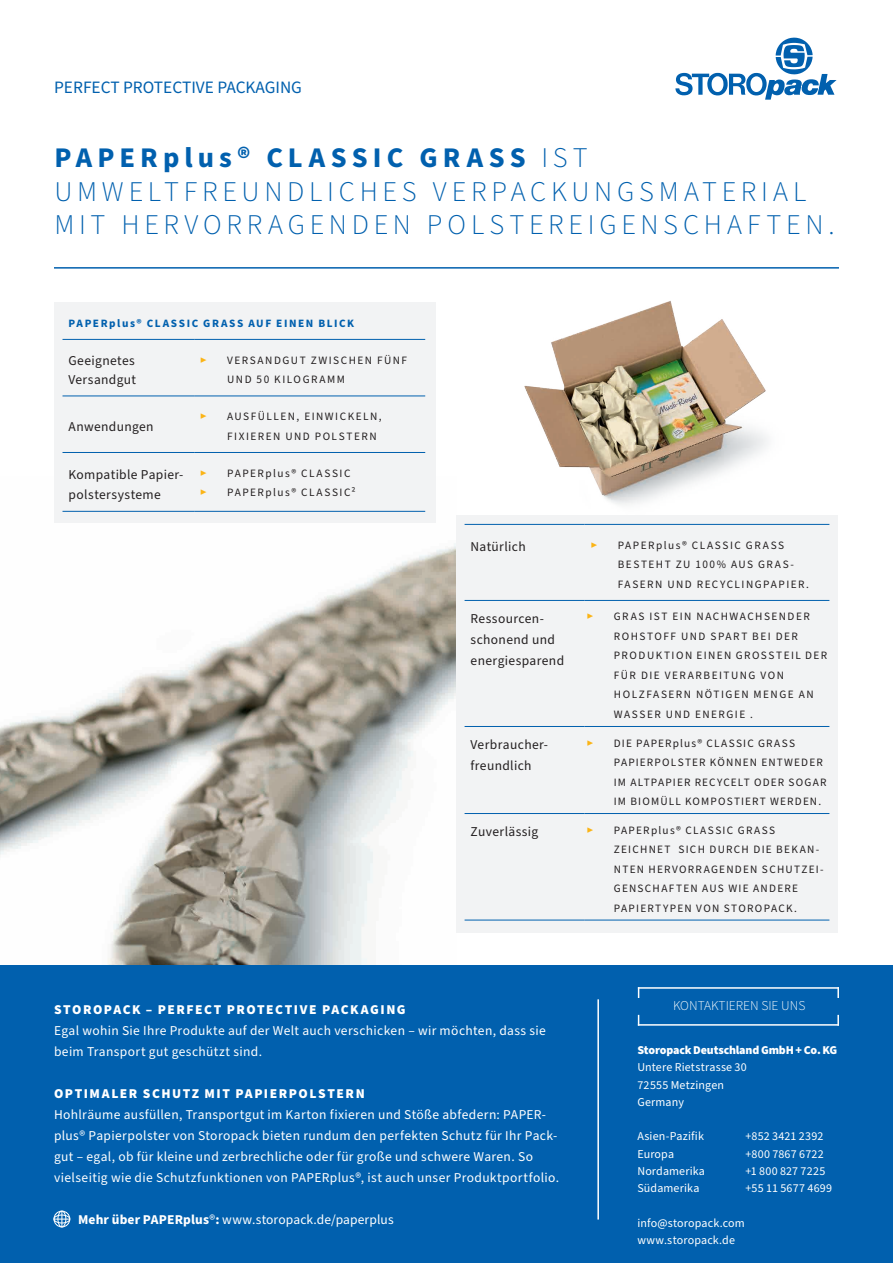
<style>
.page{position:relative;width:893px;height:1263px;background:#fff}
.page>*{position:absolute;margin:0;border:0;box-sizing:border-box;transform-origin:0 0}
.t1{font:300 28.5px/33.8px "Source Sans Pro";letter-spacing:.165em;color:#0160ae}
.t2{font:700 28.5px "Source Sans Pro";letter-spacing:.18em;color:#0160ae}
.t3{font:17.4px "Source Sans Pro";color:#0160ae}
.t4{font:13.5px/21px "Source Sans Pro";letter-spacing:.025em;color:#fff}
.t5{font:13.5px/21px "Source Sans Pro";letter-spacing:.03em;color:#231f20}
.t6{font:900 13.5px "Source Sans Pro";letter-spacing:.115em;color:#fff}
.t7{font:13.5px "Source Sans Pro";letter-spacing:.005em;color:#fff}
.t8{font:300 13.5px "Source Sans Pro";color:#fff}
.t9{font:12px "Source Sans Pro";letter-spacing:.015em;color:#fff}
.t10{font:900 12px "Source Sans Pro";letter-spacing:-.015em;color:#fff}
.t11{font:11.25px/19.5px "Source Sans Pro";letter-spacing:.125em;color:#231f20}
.t12{font:11.25px/19.5px "Source Sans Pro";letter-spacing:.105em;color:#231f20}
.t13{font:700 11.25px "Source Sans Pro";letter-spacing:.14em;color:#0160ae}
.t14{font:11.25px "Source Sans Pro";color:#fbb416}
.s1{font-weight:300}
.s2{font-weight:700}
</style>
<div class="page">
<img style="left:0;top:543px;width:456px;height:423px">
<div style="left:0;top:966px;width:893px;height:297px;background:#0160ae"></div>
<hr style="left:597px;top:999px;width:2px;height:220px;background:#fff">
<svg style="left:675px;top:38px;width:161px;height:62px"></svg>
<hr style="left:54px;top:267px;width:785px;height:2px;background:#0160ae">
<hr style="left:638px;top:987px;width:201px;height:2px;background:#fff">
<svg style="left:837px;top:987px;width:2px;height:11px"></svg>
<hr style="left:638px;top:1024px;width:201px;height:2px;background:#fff">
<svg style="left:837px;top:1015px;width:2px;height:11px"></svg>
<svg style="left:54px;top:1211px;width:16px;height:16px"></svg>
<div style="left:54px;top:302px;width:382px;height:221px;background:#f2f3f4"></div>
<hr style="left:63px;top:339px;width:131px;height:1px;background:#0160ae">
<hr style="left:63px;top:396px;width:131px;height:1px;background:#0160ae">
<hr style="left:63px;top:452px;width:131px;height:1px;background:#0160ae">
<hr style="left:63px;top:511px;width:131px;height:1px;background:#0160ae">
<hr style="left:194px;top:511px;width:231px;height:1px;background:#0160ae">
<hr style="left:194px;top:339px;width:231px;height:1px;background:#0160ae">
<hr style="left:194px;top:396px;width:231px;height:1px;background:#0160ae">
<hr style="left:194px;top:452px;width:231px;height:1px;background:#0160ae">
<div style="left:456px;top:516px;width:382px;height:417px;background:#f2f3f4"></div>
<hr style="left:465px;top:600px;width:120px;height:1px;background:#0160ae">
<hr style="left:585px;top:600px;width:244px;height:1px;background:#0160ae">
<hr style="left:465px;top:726px;width:120px;height:1px;background:#0160ae">
<hr style="left:585px;top:726px;width:244px;height:1px;background:#0160ae">
<hr style="left:465px;top:813px;width:120px;height:1px;background:#0160ae">
<hr style="left:585px;top:813px;width:244px;height:1px;background:#0160ae">
<hr style="left:465px;top:920px;width:120px;height:1px;background:#0160ae">
<hr style="left:585px;top:920px;width:244px;height:1px;background:#0160ae">
<hr style="left:465px;top:524px;width:120px;height:1px;background:#0160ae">
<hr style="left:585px;top:524px;width:244px;height:1px;background:#0160ae">
<img style="left:502px;top:301px;width:294px;height:224px">
<p class="t3" style="left:54px;top:75px;width:249px">PERFECT PROTECTIVE PACKAGING</p>
<p class="t2" style="left:54px;top:138px;width:535px">PAPERplus® CLASSIC GRASS <span class="s1">IST</span></p>
<p class="t1" style="left:54px;top:175px;width:782px">UMWELTFREUNDLICHES VERPACKUNGSMATERIAL<br>MIT HERVORRAGENDEN POLSTEREIGENSCHAFTEN.</p>
<p class="t13" style="left:69px;top:315px;width:287px">PAPERplus® CLASSIC GRASS AUF EINEN BLICK</p>
<p class="t5" style="left:69px;top:350px;width:68px">Geeignetes</p>
<p class="t5" style="left:69px;top:370px;width:69px">Versandgut</p>
<p class="t14" style="left:200px;top:352px;width:8px">▶</p>
<p class="t11" style="left:227px;top:351px;width:182px">VERSANDGUT ZWISCHEN FÜNF<br>UND 50 KILOGRAMM</p>
<p class="t5" style="left:69px;top:417px;width:87px">Anwendungen</p>
<p class="t14" style="left:200px;top:409px;width:8px">▶</p>
<p class="t11" style="left:227px;top:407px;width:156px">AUSFÜLLEN, EINWICKELN,<br>FIXIEREN UND POLSTERN</p>
<p class="t5" style="left:69px;top:465px;width:116px;line-height:19.5px">Kompatible Papier&shy;polstersysteme</p>
<p class="t14" style="left:200px;top:465px;width:8px">▶</p>
<p class="t11" style="left:227px;top:464px;width:125px">PAPERplus® CLASSIC</p>
<p class="t14" style="left:200px;top:485px;width:8px">▶</p>
<p class="t11" style="left:227px;top:483px;width:130px">PAPERplus® CLASSIC²</p>
<p class="t5" style="left:471px;top:536px;width:57px">Natürlich</p>
<p class="t14" style="left:591px;top:537px;width:8px">▶</p>
<p class="t11" style="left:618px;top:535px;width:193px">PAPERplus® CLASSIC GRASS<br>BESTEHT ZU 100% AUS GRAS-<br>FASERN UND RECYCLINGPAPIER.</p>
<p class="t5" style="left:471px;top:608px;width:95px">Ressourcen&shy;schonend und energiesparend</p>
<p class="t14" style="left:587px;top:609px;width:8px">▶</p>
<p class="t11" style="left:614px;top:607px;width:215px">GRAS IST EIN NACHWACHSENDER<br>ROHSTOFF UND SPART BEI DER<br>PRODUKTION EINEN GROSSTEIL DER<br>FÜR DIE VERARBEITUNG VON<br>HOLZFASERN NÖTIGEN MENGE AN<br>WASSER UND ENERGIE .</p>
<p class="t5" style="left:471px;top:734px;width:79px">Verbraucher-</p>
<p class="t5" style="left:471px;top:755px;width:62px">freundlich</p>
<p class="t14" style="left:587px;top:735px;width:8px">▶</p>
<p class="t12" style="left:614px;top:733px;width:214px">DIE PAPERplus® CLASSIC GRASS<br>PAPIERPOLSTER KÖNNEN ENTWEDER<br>IM ALTPAPIER RECYCELT ODER SOGAR<br>IM BIOMÜLL KOMPOSTIERT WERDEN.</p>
<p class="t5" style="left:471px;top:821px;width:69px">Zuverlässig</p>
<p class="t14" style="left:587px;top:822px;width:8px">▶</p>
<p class="t11" style="left:614px;top:820px;width:211px">PAPERplus® CLASSIC GRASS<br>ZEICHNET SICH DURCH DIE BEKAN-<br>NTEN HERVORRAGENDEN SCHUTZEI-<br>GENSCHAFTEN AUS WIE ANDERE<br>PAPIERTYPEN VON STOROPACK.</p>
<p class="t6" style="left:54px;top:1000px;width:353px">STOROPACK – PERFECT PROTECTIVE PACKAGING</p>
<p class="t4" style="left:54px;top:1021px;width:493px">Egal wohin Sie Ihre Produkte auf der Welt auch verschicken – wir möchten, dass sie beim Transport gut geschützt sind.</p>
<p class="t6" style="left:54px;top:1084px;width:312px">OPTIMALER SCHUTZ MIT PAPIERPOLSTERN</p>
<p class="t4" style="left:54px;top:1105px;width:506px">Hohlräume ausfüllen, Transportgut im Karton fixieren und Stöße abfedern: PAPER&shy;plus® Papierpolster von Storopack bieten rundum den perfekten Schutz für Ihr Pack&shy;gut – egal, ob für kleine und zerbrechliche oder für große und schwere Waren. So vielseitig wie die Schutzfunktionen von PAPERplus®, ist auch unser Produktportfolio.</p>
<p class="t7" style="left:78px;top:1211px;width:317px"><span class="s2">Mehr über PAPERplus</span>®<span class="s2">:</span> www.storopack.de/paperplus</p>
<p class="t8" style="left:673px;top:997px;width:134px">KONTAKTIEREN SIE UNS</p>
<p class="t10" style="left:637px;top:1042px;width:201px">Storopack Deutschland GmbH + Co. KG</p>
<p class="t9" style="left:637px;top:1059px;width:111px">Untere Rietstrasse 30</p>
<p class="t9" style="left:637px;top:1076px;width:88px">72555 Metzingen</p>
<p class="t9" style="left:637px;top:1094px;width:48px">Germany</p>
<p class="t9" style="left:637px;top:1128px;width:68px">Asien-Pazifik</p>
<p class="t9" style="left:745px;top:1128px;width:79px">+852 3421 2392</p>
<p class="t9" style="left:637px;top:1145px;width:38px">Europa</p>
<p class="t9" style="left:745px;top:1145px;width:80px">+800 7867 6722</p>
<p class="t9" style="left:637px;top:1163px;width:69px">Nordamerika</p>
<p class="t9" style="left:745px;top:1163px;width:81px">+1 800 827 7225</p>
<p class="t9" style="left:637px;top:1180px;width:63px">Südamerika</p>
<p class="t9" style="left:745px;top:1180px;width:88px">+55 11 5677 4699</p>
<p class="t9" style="left:637px;top:1214px;width:109px">info@storopack.com</p>
<p class="t9" style="left:637px;top:1232px;width:99px">www.storopack.de</p>
</div>
